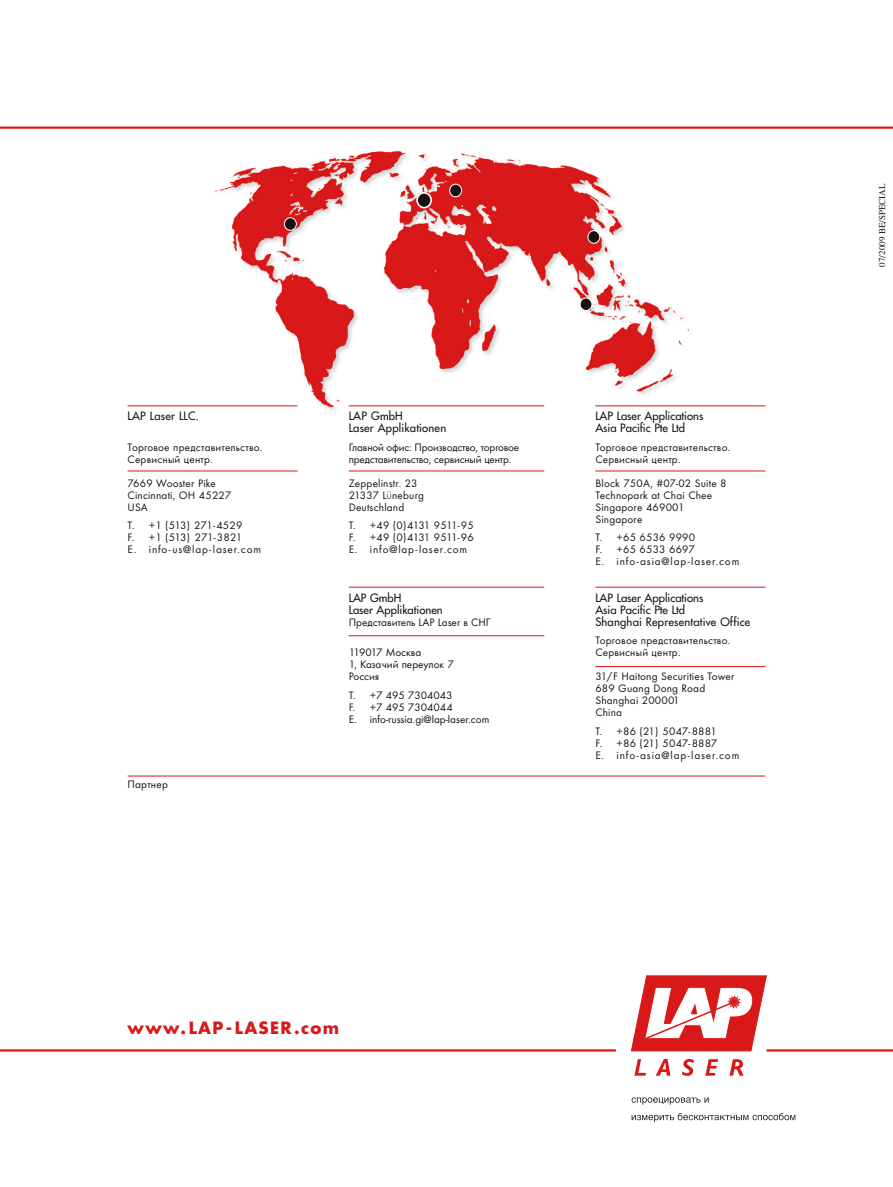
<style>
.page{position:relative;width:893px;height:1187px;background:#fff}
.page>*{position:absolute;margin:0;border:0;box-sizing:border-box;transform-origin:0 0}
.t1{font:700 16.5px "Futura";letter-spacing:.08em;color:#d91919}
.t2{font:11.25px/12px "Futura TCY Boo";letter-spacing:.015em;color:#141314}
.t3{font:11.25px/12px "Futura";color:#141314}
.t4{font:11.25px/12px "Futura TCY Boo";letter-spacing:-.015em;color:#141314}
.t5{font:11.25px/12px "Futura TCY Boo";letter-spacing:.045em;color:#141314}
.t6{font:11.25px "Futura";letter-spacing:.02em;color:#141314}
.t7{font:9px "Times";color:#141314}
.s1{font-family:"Futura";font-weight:300}
</style>
<div class="page">
<img style="left:211px;top:150px;width:480px;height:261px">
<svg style="left:416px;top:192px;width:16px;height:16px"></svg>
<svg style="left:587px;top:230px;width:13px;height:14px"></svg>
<svg style="left:579px;top:297px;width:13px;height:14px"></svg>
<svg style="left:449px;top:184px;width:13px;height:13px"></svg>
<svg style="left:284px;top:217px;width:13px;height:14px"></svg>
<hr style="left:0;top:1049px;width:893px;height:2px;background:#d91919">
<hr style="left:0;top:126px;width:893px;height:3px;background:#d91919">
<hr style="left:595px;top:470px;width:170px;height:1px;background:#d91919">
<hr style="left:595px;top:405px;width:170px;height:1px;background:#d91919">
<hr style="left:595px;top:666px;width:170px;height:1px;background:#d91919">
<hr style="left:595px;top:586px;width:170px;height:1px;background:#d91919">
<hr style="left:349px;top:405px;width:195px;height:1px;background:#d91919">
<hr style="left:349px;top:470px;width:195px;height:1px;background:#d91919">
<hr style="left:349px;top:586px;width:195px;height:1px;background:#d91919">
<hr style="left:349px;top:635px;width:195px;height:1px;background:#d91919">
<hr style="left:128px;top:775px;width:637px;height:1px;background:#d91919">
<hr style="left:128px;top:405px;width:170px;height:1px;background:#d91919">
<hr style="left:128px;top:470px;width:170px;height:1px;background:#d91919">
<svg style="left:616px;top:975px;width:153px;height:101px"></svg>
<svg style="left:632px;top:1113px;width:163px;height:9px"></svg>
<svg style="left:632px;top:1097px;width:77px;height:7px"></svg>
<p class="t6" style="left:128px;top:410px;width:73px">LAP Laser LLC.</p>
<p class="t2" style="left:128px;top:441px;width:136px">Торговое представительство.<br>Сервисный центр.</p>
<p class="t2" style="left:128px;top:477px;width:105px">7669 Wooster Pike<br>Cincinnati, OH 45227<br>USA</p>
<p class="t2" style="left:128px;top:520px;width:135px">T. +1 (513) 271-4529<br>F. +1 (513) 271-3821<br>E. info-us@lap-laser.com</p>
<p class="t2" style="left:128px;top:779px;width:42px">Партнер</p>
<p class="t3" style="left:349px;top:410px;width:99px">LAP GmbH<br>Laser Applikationen</p>
<p class="t4" style="left:349px;top:441px;width:172px">Главной офис: Производство, торговое представительство, сервисный центр.</p>
<p class="t2" style="left:349px;top:477px;width:77px">Zeppelinstr. 23<br>21337 L<span class="s1">ü</span>neburg<br>Deutschland</p>
<p class="t2" style="left:349px;top:520px;width:127px;text-align:justify">T. +49 (0)4131 9511-95<br>F. +49 (0)4131 9511-96<br>E. info@lap-laser.com</p>
<p class="t3" style="left:349px;top:592px;width:96px">LAP GmbH<br>Laser Applikationen</p>
<p class="t2" style="left:349px;top:617px;width:143px">Представитель LAP Laser в СНГ</p>
<p class="t2" style="left:349px;top:647px;width:107px">119017 Москва<br>1, Казачий переулок 7<br>Россия</p>
<p class="t2" style="left:349px;top:689px;width:142px">T. +7 495 7304043<br>F. +7 495 7304044<br>E. info-russia.gi@lap-laser.com</p>
<p class="t3" style="left:595px;top:410px;width:110px">LAP Laser Applications<br>Asia Pacific Pte Ltd</p>
<p class="t2" style="left:595px;top:441px;width:136px">Торговое представительство.<br>Сервисный центр.</p>
<p class="t2" style="left:595px;top:477px;width:133px">Block 750A, #07-02 Suite 8<br>Technopark at Chai Chee<br>Singapore 469001<br>Singapore</p>
<p class="t5" style="left:595px;top:532px;width:145px">T. +65 6536 9990<br>F. +65 6533 6697<br>E. info-asia@lap-laser.com</p>
<p class="t3" style="left:595px;top:592px;width:157px">LAP Laser Applications<br>Asia Pacific Pte Ltd<br>Shanghai Representative Office</p>
<p class="t2" style="left:595px;top:635px;width:136px">Торговое представительство.<br>Сервисный центр.</p>
<p class="t2" style="left:595px;top:671px;width:141px">31/F Haitong Securities Tower<br>689 Guang Dong Road<br>Shanghai 200001<br>China</p>
<p class="t2" style="left:595px;top:725px;width:145px">T. +86 (21) 5047-8881<br>F. +86 (21) 5047-8887<br>E. info-asia@lap-laser.com</p>
<h1 class="t1" style="left:128px;top:1020px;width:213px">www.LAP-LASER.com</h1>
<p class="t7" style="left:879px;top:267px;width:84px;rotate:-90deg">07/2009 BE/SPECIAL</p>
</div>
